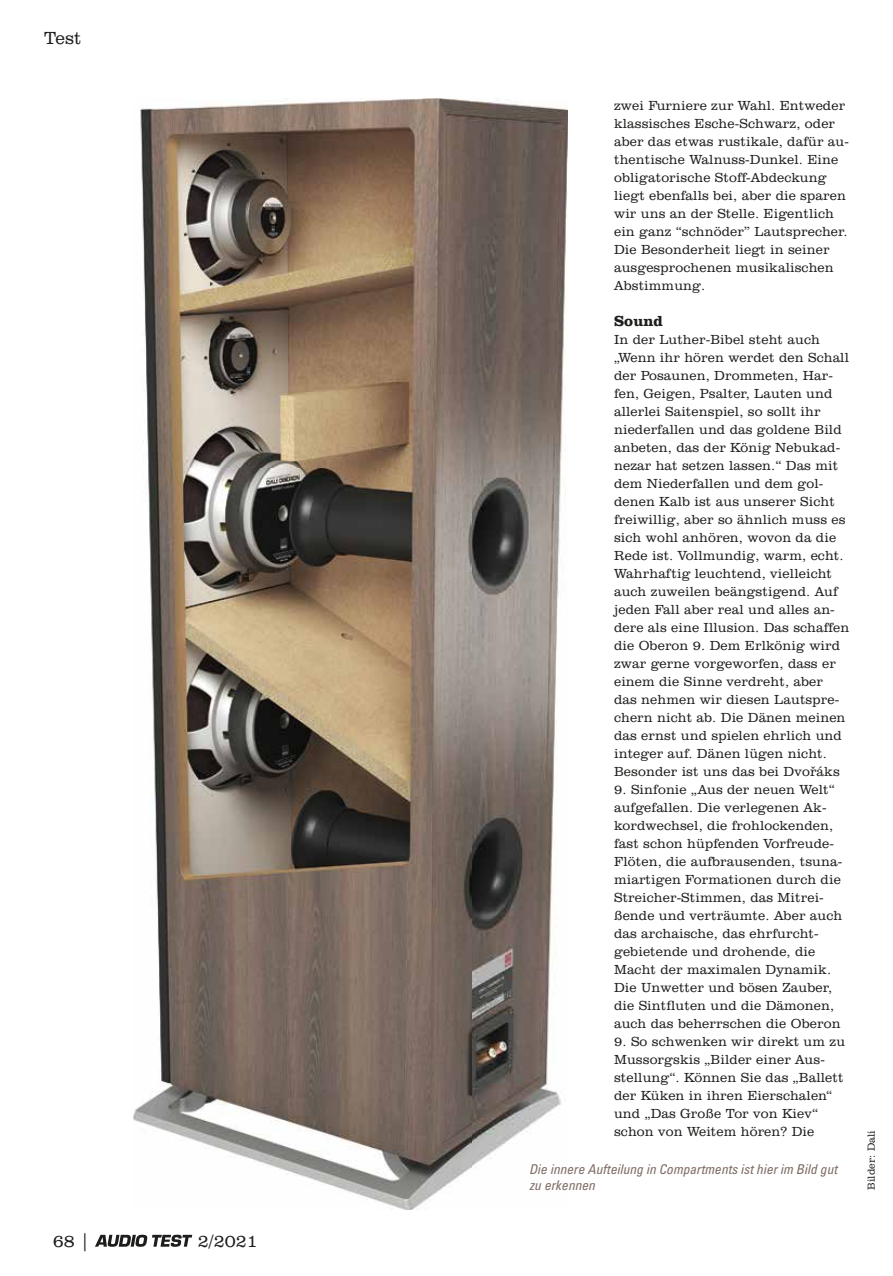
<style>
.page{position:relative;width:893px;height:1276px;background:#fff}
.page>*{position:absolute;margin:0;border:0;box-sizing:border-box;transform-origin:0 0}
.t1{font:300 18px "Clarendon BT Pro";color:#1d1d1b}
.t2{font:800 15px "Clarendon BT Pro";letter-spacing:.01em;color:#1d1d1b}
.t3{font:300 13.5px/18px "Clarendon BT Pro";letter-spacing:.01em;color:#1d1d1b}
.t4{font:italic condensed 13.5px/16.2px "Univers LT Pro";color:#7e6c65}
.t5{font:300 10.5px "Clarendon BT Pro";letter-spacing:.01em;color:#1d1d1b}
</style>
<div class="page">
<svg style="left:95px;top:1234px;width:97px;height:12px"></svg>
<img style="left:133px;top:98px;width:434px;height:1111px">
<h1 class="t1" style="left:44px;top:27px;width:39px">Test</h1>
<h1 class="t1" style="left:53px;top:1229px;width:38px">68 |</h1>
<h1 class="t1" style="left:198px;top:1229px;width:62px">2/2021</h1>
<p class="t3" style="left:614px;top:96px;width:236px">zwei Furniere zur Wahl. Entweder klassisches Esche-Schwarz, oder aber das etwas rustikale, dafür au&shy;thentische Walnuss-Dunkel. Eine obligatorische Stoff-Abdeckung liegt ebenfalls bei, aber die sparen wir uns an der Stelle. Eigentlich ein ganz “schnöder” Lautsprecher.<br>Die Besonderheit liegt in seiner ausgesprochenen musikalischen<br>Abstimmung.</p>
<p class="t2" style="left:614px;top:311px;width:50px">Sound</p>
<p class="t3" style="left:614px;top:330px;width:237px">In der Luther-Bibel steht auch „Wenn ihr hören werdet den Schall der Posaunen, Drommeten, Har&shy;fen, Geigen, Psalter, Lauten und allerlei Saitenspiel, so sollt ihr niederfallen und das goldene Bild anbeten, das der König Nebukad&shy;nezar hat setzen lassen.“ Das mit dem Niederfallen und dem gol&shy;denen Kalb ist aus unserer Sicht freiwillig, aber so ähnlich muss es sich wohl anhören, wovon da die<br>Rede ist. Vollmundig, warm, echt.<br>Wahrhaftig leuchtend, vielleicht auch zuweilen beängstigend. Auf jeden Fall aber real und alles an&shy;dere als eine Illusion. Das schaffen die Oberon 9. Dem Erlkönig wird zwar gerne vorgeworfen, dass er einem die Sinne verdreht, aber<br>das nehmen wir diesen Lautspre&shy;chern nicht ab. Die Dänen meinen das ernst und spielen ehrlich und integer auf. Dänen lügen nicht.<br>Besonder ist uns das bei Dvořáks</p>
<p class="t3" style="left:614px;top:780px;width:230px">9. Sinfonie „Aus der neuen Welt“ aufgefallen. Die verlegenen Ak&shy;kordwechsel, die frohlockenden, fast schon hüpfenden Vorfreude-<br>Flöten, die aufbrausenden, tsuna&shy;miartigen Formationen durch die<br>Streicher-Stimmen, das Mitrei&shy;ßende und verträumte. Aber auch das archaische, das ehrfurcht&shy;gebietende und drohende, die<br>Macht der maximalen Dynamik.<br>Die Unwetter und bösen Zauber, die Sintfluten und die Dämonen, auch das beherrschen die Oberon</p>
<p class="t3" style="left:614px;top:1032px;width:233px">9. So schwenken wir direkt um zu<br>Mussorgskis „Bilder einer Aus&shy;stellung“. Können Sie das „Ballett der Küken in ihren Eierschalen“ und „Das Große Tor von Kiev“ schon von Weitem hören? Die</p>
<p class="t4" style="left:529px;top:1160px;width:310px">Die innere Aufteilung in Compartments ist hier im Bild gut zu erkennen</p>
<p class="t5" style="left:865px;top:1190px;width:62px;rotate:-90deg">Bilder: Dali</p>
</div>
